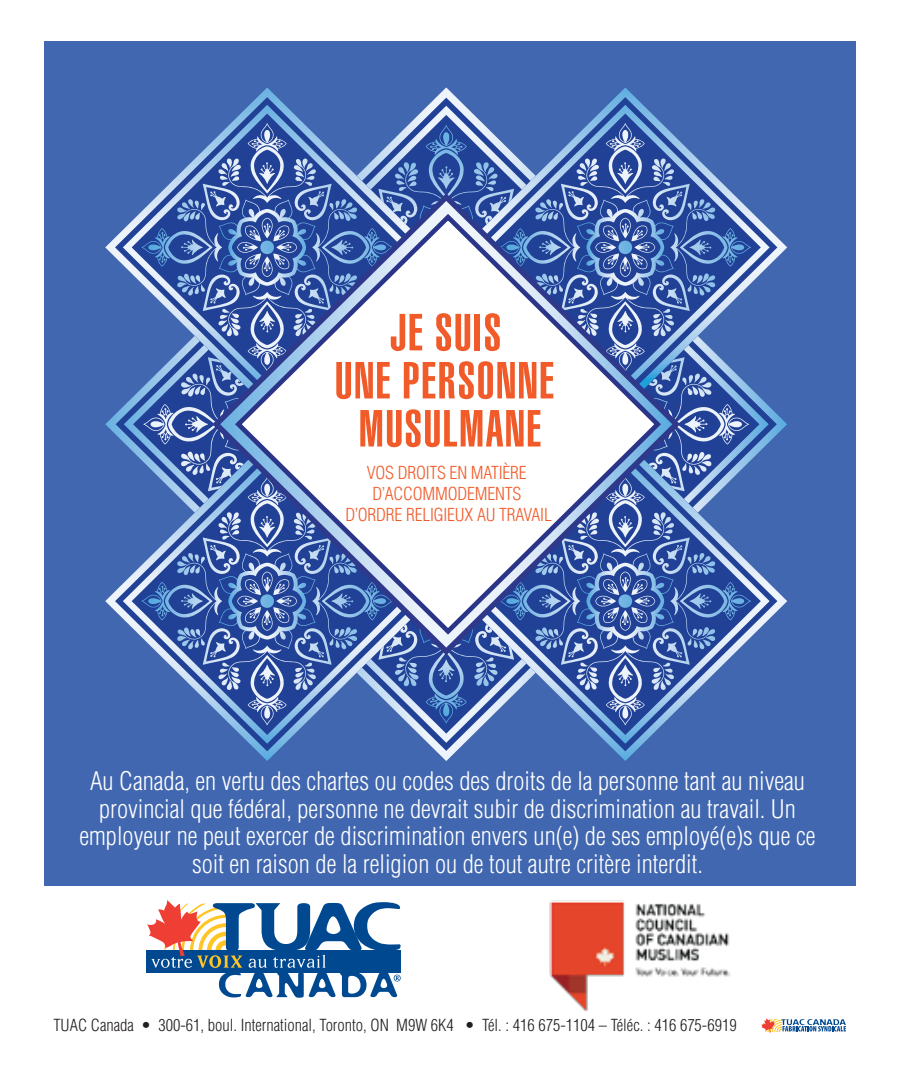
<style>
.page{position:relative;width:900px;height:1080px;background:#fff}
.page>*{position:absolute;margin:0;border:0;box-sizing:border-box;transform-origin:0 0}
.t1{font:51.25px/48px "Helvetica LT Std Ultra Comp";letter-spacing:.025em;color:#f15b2a;text-align:center;scale:1.04 1}
.t2{font:300 condensed 25px/27.5px "Helvetica LT Std";color:#fff;text-align:center}
.t3{font:300 condensed 17.5px/21.2px "Helvetica LT Std";letter-spacing:-.01em;color:#f15b2a;text-align:center}
.t4{font:300 condensed 16.25px "Helvetica LT Std";color:#231f20}
</style>
<div class="page">
<div style="left:44px;top:41px;width:812px;height:845px;background:#4167b0"></div>
<svg style="left:105px;top:441px;width:324px;height:320px"></svg>
<svg style="left:123px;top:459px;width:289px;height:285px"></svg>
<svg style="left:105px;top:87px;width:324px;height:320px"></svg>
<svg style="left:123px;top:105px;width:289px;height:285px"></svg>
<svg style="left:463px;top:441px;width:324px;height:320px"></svg>
<svg style="left:481px;top:459px;width:289px;height:285px"></svg>
<svg style="left:142px;top:123px;width:609px;height:602px"></svg>
<svg style="left:463px;top:87px;width:324px;height:320px"></svg>
<svg style="left:481px;top:105px;width:289px;height:285px"></svg>
<svg style="left:212px;top:193px;width:468px;height:462px;background:#516db0"></svg>
<svg style="left:220px;top:201px;width:452px;height:447px;background:#5673b4"></svg>
<svg style="left:232px;top:211px;width:432px;height:427px;background:#a3b3d6"></svg>
<svg style="left:147px;top:900px;width:254px;height:98px"></svg>
<img style="left:549px;top:900px;width:182px;height:112px">
<svg style="left:761px;top:1018px;width:85px;height:15px"></svg>
<h1 class="t1" style="left:335px;top:309px;width:212px">JE SUIS<br>UNE PERSONNE<br>MUSULMANE</h1>
<p class="t3" style="left:346px;top:462px;width:208px">VOS DROITS EN MATIÈRE<br>D’ACCOMMODEMENTS<br>D’ORDRE RELIGIEUX AU TRAVAIL</p>
<p class="t2" style="left:80px;top:767px;width:737px">Au Canada, en vertu des chartes ou codes des droits de la personne tant au niveau provincial que fédéral, personne ne devrait subir de discrimination au travail. Un employeur ne peut exercer de discrimination envers un(e) de ses employé(e)s que ce soit en raison de la religion ou de tout autre critère interdit.</p>
<p class="t4" style="left:53px;top:1015px;width:685px">TUAC Canada • 300-61, boul. International, Toronto, ON M9W 6K4 • Tél. : 416 675-1104 – Téléc. : 416 675-6919</p>
</div>
